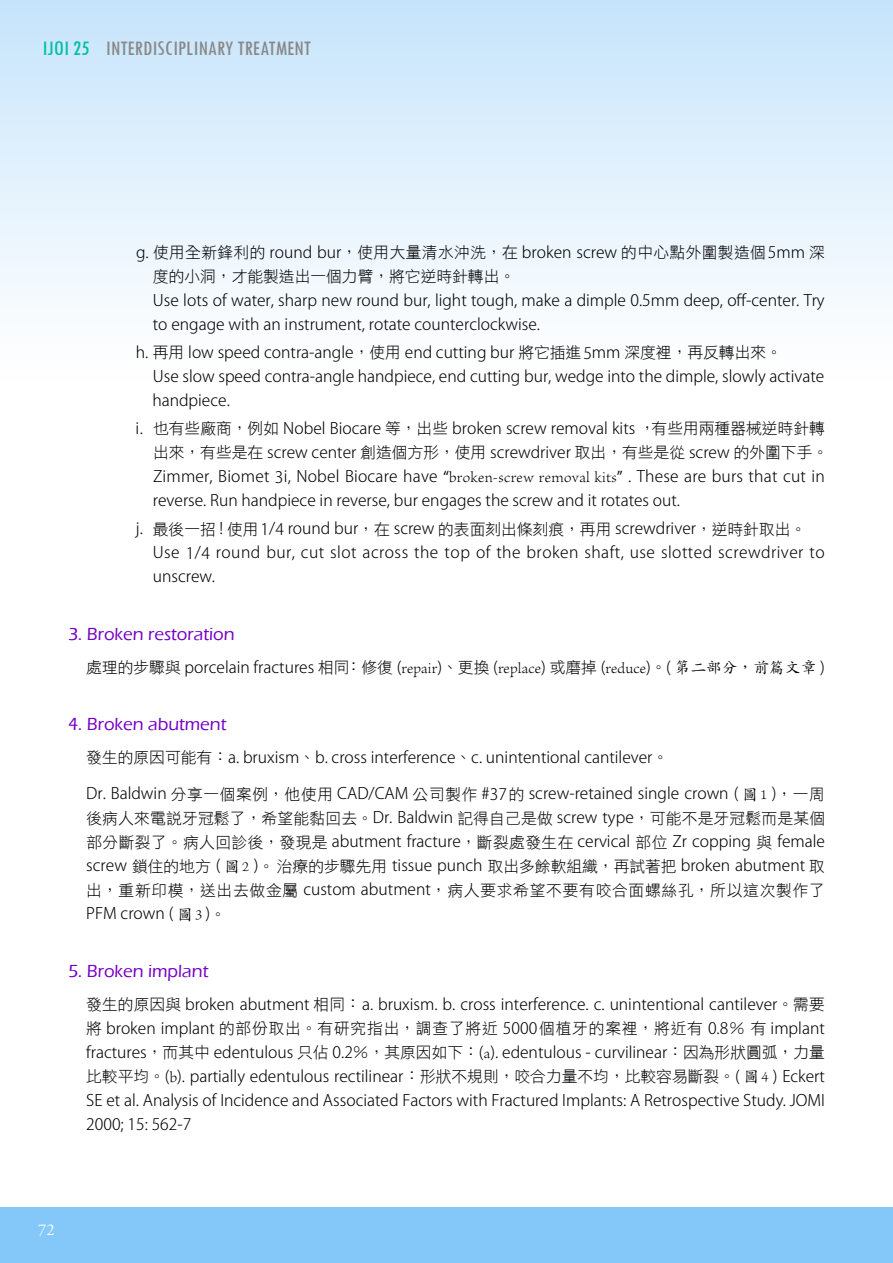
<style>
.page{position:relative;width:893px;height:1263px;background:#fff}
.page>*{position:absolute;margin:0;border:0;box-sizing:border-box;transform-origin:0 0}
.t1{font:condensed 21.45px "Tw Cen";color:#888;scale:1.05 1}
.t2{font:500 18px "Eras ITC";color:#7400c6}
.t3{font:16.5px "Adobe Garamond Pro";color:#fff}
.t4{font:300 15.75px/24px "Koz Go Pro";color:#000}
.t5{font:300 15.75px/24px "Koz Go Pro";letter-spacing:.03em;color:#000}
.t6{font:15.75px/24px "DF Hei W3 WIN BF";letter-spacing:.025em;color:#000}
.t7{font:15.75px "DF Hei W3 WIN BF";letter-spacing:.05em;color:#000}
.t8{font:15.75px "DF Hei W3 WIN BF";color:#000}
.t9{font:15.75px "DF Hei W3 WIN BF";letter-spacing:.045em;color:#000}
.s1{color:#00bea7}
.s2{font-family:"Koz Go Pro";font-weight:300}
.s3{font-family:"DF Hei W3 WIN BF";font-weight:400}
.s4{font-weight:400}
.s5{font-family:"Brioso Pro"}
.s6{font-family:"DF Kai Shu W5 WINP BF";font-weight:400}
.s7{font-family:"Brioso Pro";font-size:14.4px}
</style>
<div class="page">
<div style="left:0;top:1208px;width:893px;height:55px;background:#83c8f9"></div>
<div style="left:0;top:0;width:893px;height:382px;background:linear-gradient(to bottom,#c7e4fb,#fff)"></div>
<hr style="left:892px;top:0;width:1px;height:382px;background:#aad7fa">
<h1 class="t1" style="left:43px;top:35px;width:257px"><span class="s1">IJOI 25</span> INTERDISCIPLINARY TREATMENT</h1>
<p class="t6" style="left:153px;top:240px;width:673px;text-indent:-17px"><span class="s2">g.</span> 使用全新鋒利的 <span class="s2">round bur</span>，使用大量清水沖洗，在 <span class="s2">broken screw</span> 的中心點外圍製造個<span class="s2">5mm</span> 深度的小洞，才能製造出一個力臂，將它逆時針轉出。</p>
<p class="t4" style="left:153px;top:288px;width:673px">Use lots of water, sharp new round bur, light tough, make a dimple 0.5mm deep, off-center. Try to engage with an instrument, rotate counterclockwise.</p>
<p class="t4" style="left:152px;top:340px;width:673px;text-indent:-17px">h. <span class="s3">再用</span> low speed contra-angle<span class="s3">，使用</span> end cutting bur <span class="s3">將它插進</span>5mm <span class="s3">深度裡，再反轉出來。<br></span>Use slow speed contra-angle handpiece, end cutting bur, wedge into the dimple, slowly activate handpiece.</p>
<p class="t4" style="left:135px;top:416px;width:691px">i. <span class="s3">也有些廠商，例如</span> Nobel Biocare <span class="s3">等，出些</span> broken screw removal kits <span class="s3">，有些用兩種器械逆時針轉</span></p>
<p class="t8" style="left:153px;top:445px;width:677px">出來，有些是在 <span class="s2">screw center</span> 創造個方形，使用 <span class="s2">screwdriver</span> 取出，有些是從 <span class="s2">screw</span> 的外圍下手。</p>
<p class="t4" style="left:153px;top:464px;width:673px">Zimmer, Biomet 3i, Nobel Biocare have <span class="s4">“</span><span class="s5">broken-screw removal kits</span><span class="s4">”</span> . These are burs that cut in reverse. Run handpiece in reverse, bur engages the screw and it rotates out.</p>
<p class="t5" style="left:153px;top:517px;width:673px;text-indent:-17px">j. <span class="s3">最後一招</span> ! <span class="s3">使用</span>1/4 round bur<span class="s3">，在</span> screw <span class="s3">的表面刻出條刻痕，再用</span> screwdriver<span class="s3">，逆時針取出。<br></span>Use 1/4 round bur, cut slot across the top of the broken shaft, use slotted screwdriver to unscrew.</p>
<p class="t2" style="left:68px;top:624px;width:168px">3. Broken restoration</p>
<p class="t4" style="left:86px;top:655px;width:740px"><span class="s3">處理的步驟與</span> porcelain fractures <span class="s3">相同：修復</span> (<span class="s5">repair</span>)<span class="s3">、更換</span> (<span class="s5">replace</span>) <span class="s3">或磨掉</span> (<span class="s5">reduce</span>)<span class="s3">。</span>( <span class="s6">第二部分，前篇文章</span> )</p>
<p class="t2" style="left:68px;top:714px;width:160px">4. Broken abutment</p>
<p class="t4" style="left:86px;top:745px;width:583px"><span class="s3">發生的原因可能有：</span>a. bruxism<span class="s3">、</span>b. cross interference<span class="s3">、</span>c. unintentional cantilever<span class="s3">。</span></p>
<p class="t4" style="left:86px;top:782px;width:740px">Dr. Baldwin <span class="s3">分享一個案例，他使用</span> CAD/CAM <span class="s3">公司製作</span> #37<span class="s3">的</span> screw-retained single crown ( <span class="s6">圖</span><span class="s7">1</span> )<span class="s3">，一周</span></p>
<p class="t6" style="left:86px;top:806px;width:740px">後病人來電說牙冠鬆了，希望能黏回去。<span class="s2">Dr. Baldwin</span> 記得自己是做 <span class="s2">screw type</span>，可能不是牙冠鬆而是某個</p>
<p class="t4" style="left:86px;top:830px;width:740px"><span class="s3">部分斷裂了。病人回診後，發現是</span> abutment fracture<span class="s3">，斷裂處發生在</span> cervical <span class="s3">部位</span> Zr copping <span class="s3">與</span> female screw <span class="s3">鎖住的地方</span> ( <span class="s6">圖</span><span class="s7">2</span> )<span class="s3">。治療的步驟先用</span> tissue punch <span class="s3">取出多餘軟組織，再試著把</span> broken abutment <span class="s3">取</span></p>
<p class="t9" style="left:86px;top:882px;width:740px">出，重新印模，送出去做金屬 <span class="s2">custom abutment</span>，病人要求希望不要有咬合面螺絲孔，所以這次製作了</p>
<p class="t4" style="left:86px;top:902px;width:141px">PFM crown ( <span class="s6">圖</span><span class="s7">3</span> )<span class="s3">。</span></p>
<p class="t2" style="left:68px;top:961px;width:142px">5. Broken implant</p>
<p class="t4" style="left:86px;top:992px;width:740px"><span class="s3">發生的原因與</span> broken abutment <span class="s3">相同：</span>a. bruxism. b. cross interference. c. unintentional cantilever<span class="s3">。需要</span></p>
<p class="t7" style="left:86px;top:1020px;width:740px">將 <span class="s2">broken implant</span> 的部份取出。有研究指出，調查了將近 <span class="s2">5000</span>個植牙的案裡，將近有 <span class="s2">0.8</span>％有 <span class="s2">implant</span></p>
<p class="t4" style="left:86px;top:1040px;width:740px;text-align:justify">fractures<span class="s3">，而其中</span> edentulous <span class="s3">只佔</span> 0.2<span class="s3">％，其原因如下：</span>(<span class="s5">a</span>). edentulous - curvilinear<span class="s3">：因為形狀圓弧，力量比較平均。</span>(<span class="s5">b</span>). partially edentulous rectilinear<span class="s3">：形狀不規則，咬合力量不均，比較容易斷裂。</span>( <span class="s6">圖</span><span class="s7">4</span> ) Eckert SE et al. Analysis of Incidence and Associated Factors with Fractured Implants: A Retrospective Study. JOMI 2000; 15: 562-7</p>
<p class="t3" style="left:38px;top:1220px;width:18px">72</p>
</div>
